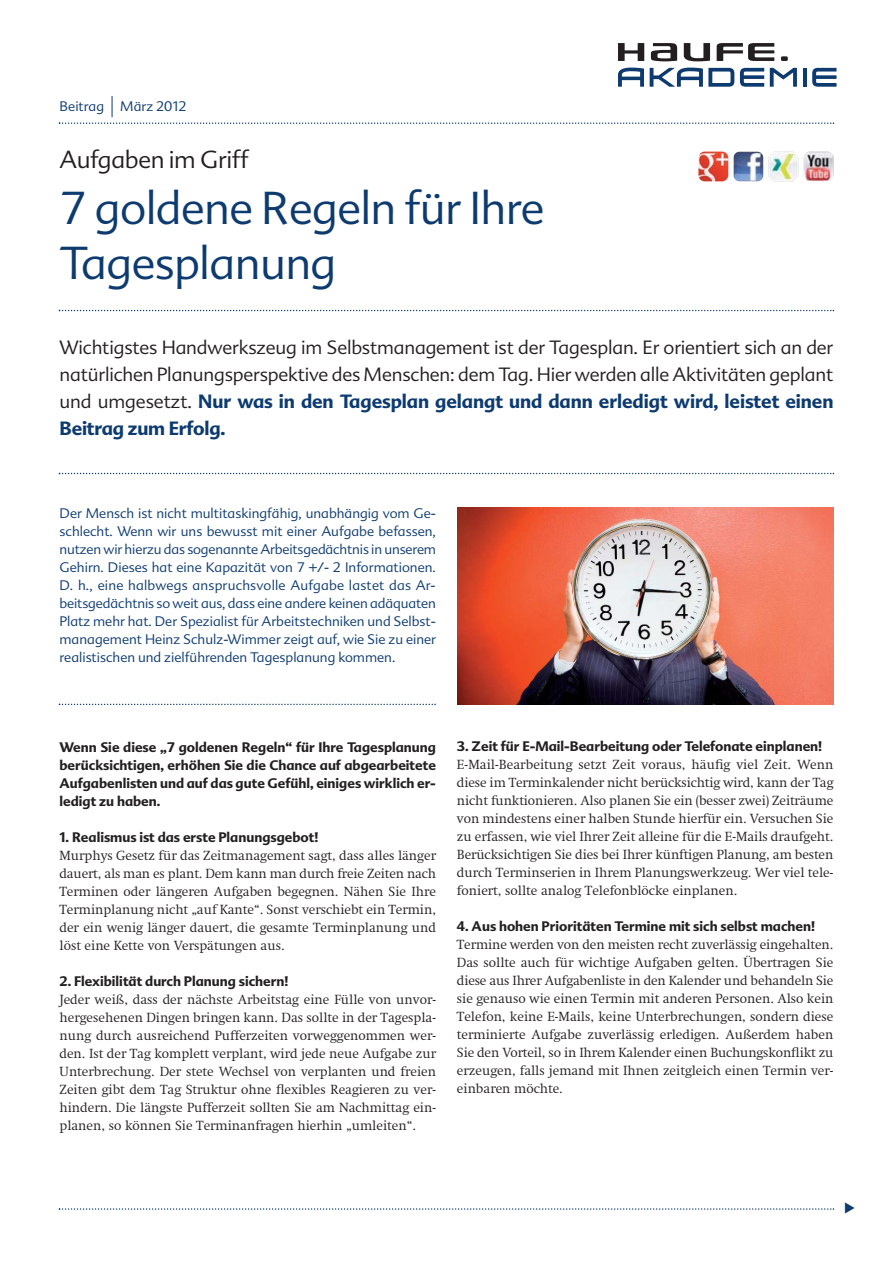
<style>
.page{position:relative;width:893px;height:1263px;background:#fff}
.page>*{position:absolute;margin:0;border:0;box-sizing:border-box;transform-origin:0 0}
.t1{font:300 45px/55.5px "Advert";letter-spacing:-.015em;color:#0d3b70}
.t2{font:300 24px "Advert";letter-spacing:-.015em;color:#231f20}
.t3{font:300 18.75px/27px "Advert";letter-spacing:-.01em;color:#231f20;text-align:justify}
.t4{font:300 13.5px/18px "Swift Com";color:#231f20;text-align:justify}
.t5{font:300 13.5px/18px "Advert";color:#0d3b70;text-align:justify}
.t6{font:700 13.5px/18px "Advert";color:#231f20;text-align:justify}
.s1{font-weight:700;color:#0d3b70}
</style>
<div class="page">
<svg style="left:684px;top:43px;width:26px;height:18px"></svg>
<svg style="left:618px;top:43px;width:26px;height:18px"></svg>
<svg style="left:717px;top:43px;width:57px;height:18px"></svg>
<svg style="left:781px;top:56px;width:7px;height:5px"></svg>
<svg style="left:651px;top:43px;width:26px;height:18px"></svg>
<hr style="left:803px;top:68px;width:4px;height:19px;background:#0d3b70">
<svg style="left:740px;top:68px;width:24px;height:19px"></svg>
<svg style="left:812px;top:68px;width:24px;height:19px"></svg>
<svg style="left:618px;top:68px;width:26px;height:19px"></svg>
<svg style="left:650px;top:68px;width:84px;height:19px"></svg>
<svg style="left:770px;top:68px;width:27px;height:19px"></svg>
<svg style="left:59px;top:310px;width:775px;height:1px"></svg>
<svg style="left:59px;top:473px;width:775px;height:1px"></svg>
<svg style="left:59px;top:704px;width:377px;height:1px"></svg>
<svg style="left:59px;top:1208px;width:775px;height:2px"></svg>
<svg style="left:59px;top:96px;width:775px;height:28px"></svg>
<img style="left:768px;top:152px;width:30px;height:29px;border-radius:6px">
<img style="left:804px;top:152px;width:29px;height:29px;border-radius:6px">
<img style="left:698px;top:152px;width:30px;height:29px">
<img style="left:733px;top:152px;width:30px;height:29px;border-radius:6px">
<img style="left:458px;top:507px;width:375px;height:197px">
<p class="t5" style="left:60px;top:99px;width:129px">Beitrag März 2012</p>
<h2 class="t2" style="left:60px;top:150px;width:190px">Aufgaben im Griff</h2>
<h1 class="t1" style="left:60px;top:184px;width:486px">7 goldene Regeln für Ihre<br>Tagesplanung</h1>
<p class="t3" style="left:60px;top:335px;width:775px">Wichtigstes Handwerkszeug im Selbstmanagement ist der Tagesplan. Er orientiert sich an der natürlichen Planungsperspektive des Menschen: dem Tag. Hier werden alle Aktivitäten geplant und umgesetzt. <span class="s1">Nur was in den Tagesplan gelangt und dann erledigt wird, leistet einen Beitrag zum Erfolg.</span></p>
<p class="t5" style="left:60px;top:505px;width:378px">Der Mensch ist nicht multitaskingfähig, unabhängig vom Ge&shy;schlecht. Wenn wir uns bewusst mit einer Aufgabe befassen, nutzen wir hierzu das sogenannte Arbeitsgedächtnis in unserem Gehirn. Dieses hat eine Kapazität von 7 +/- 2 Informationen.<br>D. h., eine halbwegs anspruchsvolle Aufgabe lastet das Ar&shy;beitsgedächtnis so weit aus, dass eine andere keinen adäquaten Platz mehr hat. Der Spezialist für Arbeitstechniken und Selbst&shy;management Heinz Schulz-Wimmer zeigt auf, wie Sie zu einer realistischen und zielführenden Tagesplanung kommen.</p>
<p class="t6" style="left:60px;top:739px;width:378px">Wenn Sie diese „7 goldenen Regeln“ für Ihre Tagesplanung berücksichtigen, erhöhen Sie die Chance auf abgearbeitete Aufgabenlisten und auf das gute Gefühl, einiges wirklich er&shy;ledigt zu haben.</p>
<p class="t6" style="left:60px;top:829px;width:260px">1. Realismus ist das erste Planungsgebot!</p>
<p class="t4" style="left:60px;top:847px;width:378px">Murphys Gesetz für das Zeitmanagement sagt, dass alles länger dauert, als man es plant. Dem kann man durch freie Zeiten nach Terminen oder längeren Aufgaben begegnen. Nähen Sie Ihre Terminplanung nicht „auf Kante“. Sonst verschiebt ein Termin, der ein wenig länger dauert, die gesamte Terminplanung und löst eine Kette von Verspätungen aus.</p>
<p class="t6" style="left:60px;top:973px;width:230px">2. Flexibilität durch Planung sichern!</p>
<p class="t4" style="left:60px;top:991px;width:378px">Jeder weiß, dass der nächste Arbeitstag eine Fülle von unvor&shy;hergesehenen Dingen bringen kann. Das sollte in der Tagespla&shy;nung durch ausreichend Pufferzeiten vorweggenommen wer&shy;den. Ist der Tag komplett verplant, wird jede neue Aufgabe zur Unterbrechung. Der stete Wechsel von verplanten und freien Zeiten gibt dem Tag Struktur ohne flexibles Reagieren zu ver&shy;hindern. Die längste Pufferzeit sollten Sie am Nachmittag ein&shy;planen, so können Sie Terminanfragen hierhin „umleiten“.</p>
<p class="t6" style="left:457px;top:738px;width:367px">3. Zeit für E-Mail-Bearbeitung oder Telefonate einplanen!</p>
<p class="t4" style="left:457px;top:757px;width:378px">E-Mail-Bearbeitung setzt Zeit voraus, häufig viel Zeit. Wenn diese im Terminkalender nicht berücksichtig wird, kann der Tag nicht funktionieren. Also planen Sie ein (besser zwei) Zeiträume von mindestens einer halben Stunde hierfür ein. Versuchen Sie zu erfassen, wie viel Ihrer Zeit alleine für die E-Mails draufgeht.<br>Berücksichtigen Sie dies bei Ihrer künftigen Planung, am besten durch Terminserien in Ihrem Planungswerkzeug. Wer viel tele&shy;foniert, sollte analog Telefonblöcke einplanen.</p>
<p class="t6" style="left:457px;top:918px;width:359px">4. Aus hohen Prioritäten Termine mit sich selbst machen!</p>
<p class="t4" style="left:457px;top:937px;width:378px">Termine werden von den meisten recht zuverlässig eingehalten.<br>Das sollte auch für wichtige Aufgaben gelten. Übertragen Sie diese aus Ihrer Aufgabenliste in den Kalender und behandeln Sie sie genauso wie einen Termin mit anderen Personen. Also kein Telefon, keine E-Mails, keine Unterbrechungen, sondern diese terminierte Aufgabe zuverlässig erledigen. Außerdem haben Sie den Vorteil, so in Ihrem Kalender einen Buchungskonflikt zu erzeugen, falls jemand mit Ihnen zeitgleich einen Termin ver&shy;einbaren möchte.</p>
</div>
